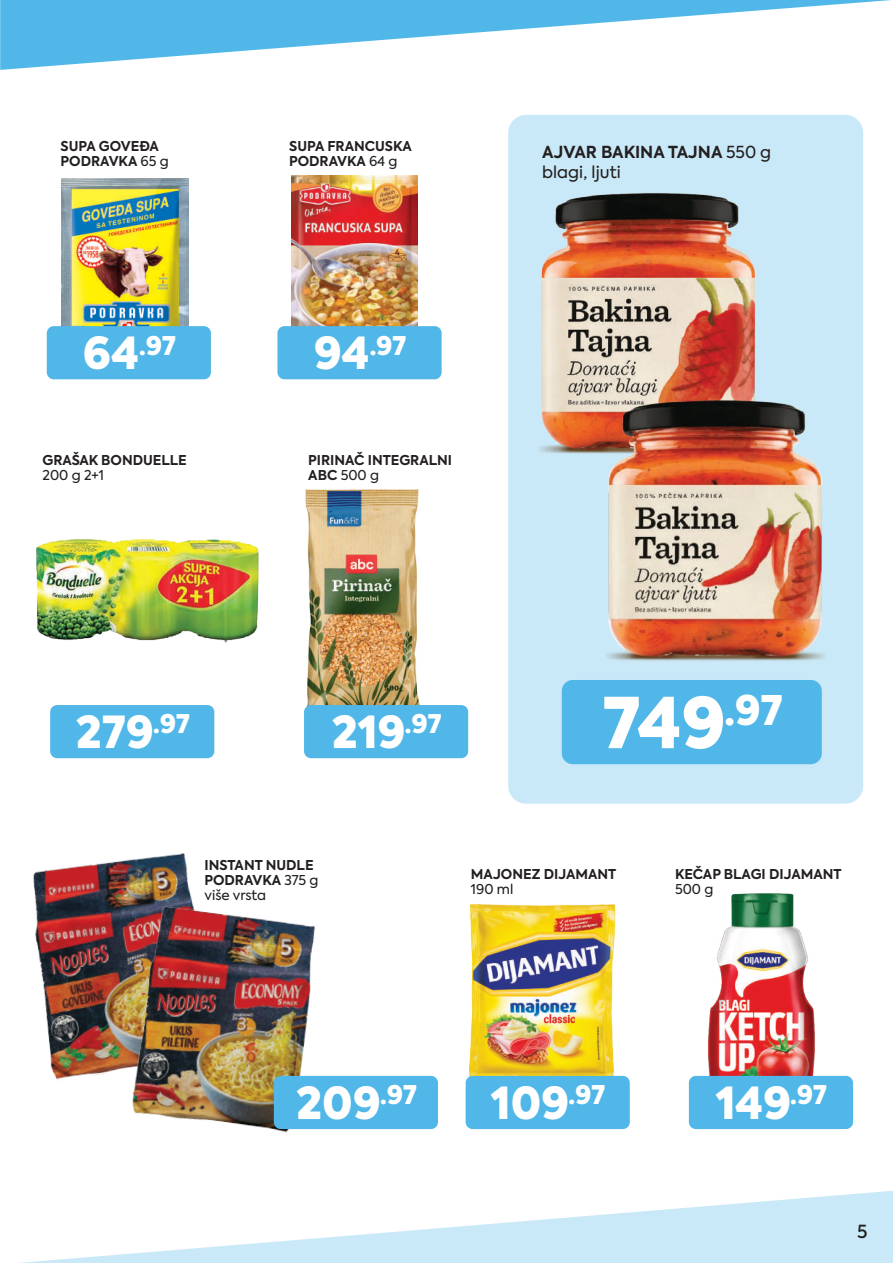
<style>
.page{position:relative;width:893px;height:1263px;background:#fff}
.page>*{position:absolute;margin:0;border:0;box-sizing:border-box;transform-origin:0 0}
.t1{font:900 69.6px "Axiforma";color:#fff}
.t2{font:900 43.95px "Axiforma";color:#fff}
.t3{font:900 25.65px "Axiforma";color:#fff}
.t4{font:500 18px "Axiforma";color:#231f20}
.t5{font:700 16.5px/19.5px "Axiforma";color:#231f20}
.t6{font:700 13.5px/15px "Axiforma";color:#231f20}
.t7{font:13.5px "Axiforma";color:#231f20}
.s1{font-weight:400}
.s2{font-size:43.95px}
</style>
<div class="page">
<div style="left:508px;top:115px;width:355px;height:689px;background:#cae9f8;border-radius:18px"></div>
<svg style="left:19px;top:1190px;width:874px;height:73px"></svg>
<svg style="left:0;top:0;width:891px;height:70px"></svg>
<img style="left:33px;top:853px;width:160px;height:227px">
<img style="left:125px;top:903px;width:200px;height:230px">
<img style="left:706px;top:893px;width:109px;height:183px">
<img style="left:465px;top:904px;width:154px;height:178px">
<img style="left:292px;top:175px;width:125px;height:151px">
<div style="left:277px;top:326px;width:165px;height:53px;background:#50b7e8;border-radius:7px"></div>
<div style="left:689px;top:1076px;width:164px;height:53px;background:#50b7e8;border-radius:7px"></div>
<div style="left:466px;top:1076px;width:164px;height:53px;background:#50b7e8;border-radius:7px"></div>
<div style="left:274px;top:1076px;width:164px;height:53px;background:#50b7e8;border-radius:7px"></div>
<img style="left:62px;top:179px;width:127px;height:147px">
<div style="left:47px;top:326px;width:164px;height:53px;background:#50b7e8;border-radius:7px"></div>
<div style="left:562px;top:680px;width:260px;height:84px;background:#50b7e8;border-radius:11px"></div>
<img style="left:539px;top:193px;width:216px;height:261px">
<img style="left:605px;top:400px;width:220px;height:261px">
<img style="left:305px;top:489px;width:115px;height:219px">
<div style="left:50px;top:705px;width:164px;height:53px;background:#50b7e8;border-radius:7px"></div>
<div style="left:304px;top:705px;width:164px;height:53px;background:#50b7e8;border-radius:7px"></div>
<img style="left:36px;top:539px;width:223px;height:104px">
<p class="t6" style="left:61px;top:139px;width:110px">SUPA GOVEĐA<br>PODRAVKA <span class="s1">65 g</span></p>
<p class="t6" style="left:289px;top:139px;width:124px">SUPA FRANCUSKA<br>PODRAVKA <span class="s1">64 g</span></p>
<h3 class="t3" style="left:83px;top:327px;width:95px"><span class="s2">64</span>.97</h3>
<p class="t6" style="left:43px;top:453px;width:146px">GRAŠAK BONDUELLE</p>
<p class="t7" style="left:43px;top:467px;width:63px">200 g 2+1</p>
<h3 class="t3" style="left:314px;top:327px;width:94px"><span class="s2">94</span>.97</h3>
<p class="t6" style="left:308px;top:453px;width:145px">PIRINAČ INTEGRALNI<br>ABC <span class="s1">500 g</span></p>
<p class="t5" style="left:542px;top:143px;width:231px">AJVAR BAKINA TAJNA <span class="s1">550 g blagi, ljuti</span></p>
<h2 class="t2" style="left:76px;top:701px;width:115px">279<sup>.97</sup></h2>
<h2 class="t2" style="left:332px;top:701px;width:111px">219<sup>.97</sup></h2>
<h1 class="t1" style="left:603px;top:673px;width:181px">749<sup>.97</sup></h1>
<p class="t6" style="left:204px;top:858px;width:116px">INSTANT NUDLE<br>PODRAVKA <span class="s1">375 g više vrsta</span></p>
<p class="t6" style="left:675px;top:866px;width:168px">KEČAP BLAGI DIJAMANT</p>
<p class="t6" style="left:471px;top:866px;width:147px">MAJONEZ DIJAMANT</p>
<p class="t7" style="left:471px;top:880px;width:44px">190 ml</p>
<p class="t7" style="left:675px;top:880px;width:40px">500 g</p>
<h2 class="t2" style="left:296px;top:1072px;width:122px">209<sup>.97</sup></h2>
<h2 class="t2" style="left:491px;top:1072px;width:116px">109<sup>.97</sup></h2>
<h2 class="t2" style="left:716px;top:1072px;width:113px">149<sup>.97</sup></h2>
<h3 class="t4" style="left:857px;top:1220px;width:12px">5</h3>
</div>
